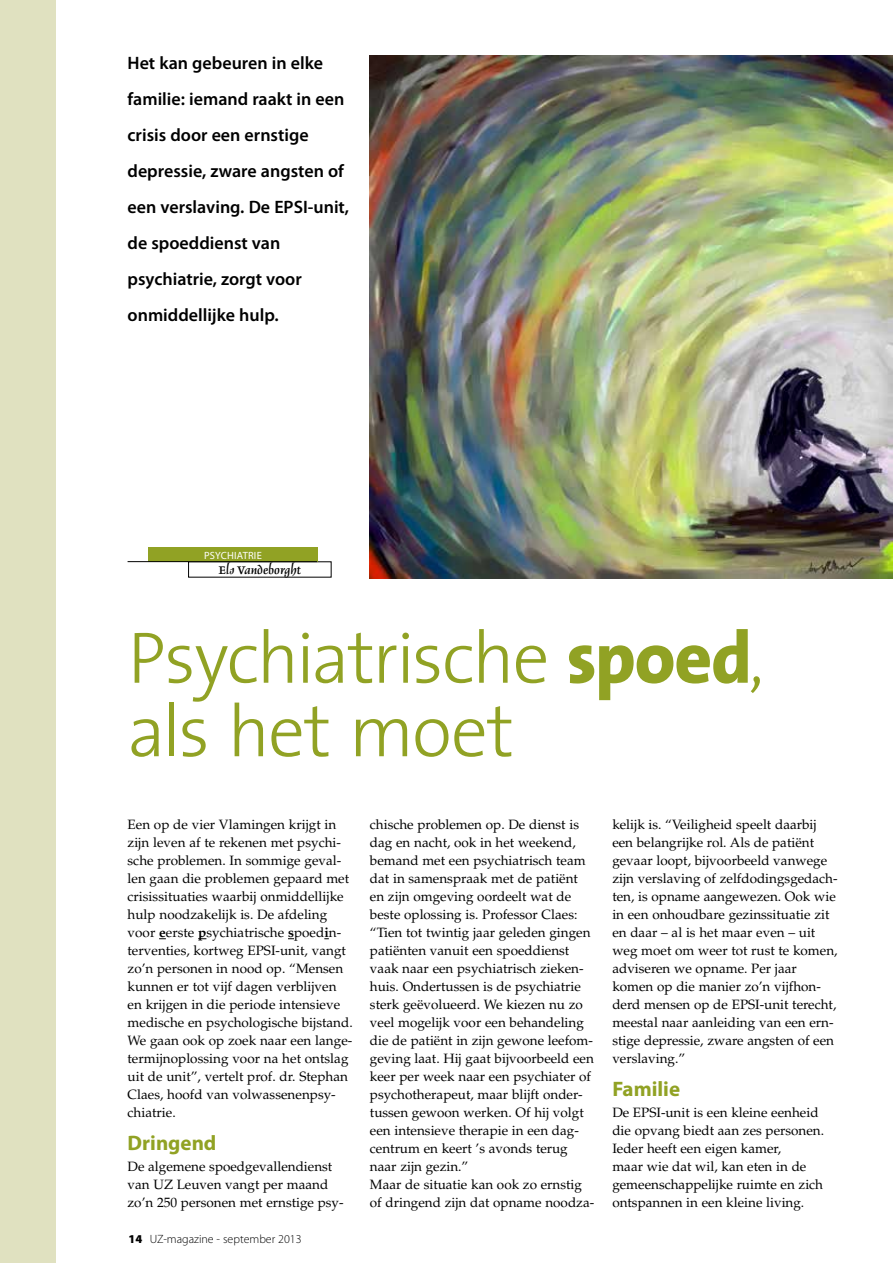
<style>
.page{position:relative;width:893px;height:1263px;background:#fff}
.page>*{position:absolute;margin:0;border:0;box-sizing:border-box;transform-origin:0 0}
.t1{font:300 73.5px/73.5px "The Sans";letter-spacing:-.03em;color:#91a224}
.t2{font:700 21px "Myriad Pro";color:#91a224}
.t3{font:600 18px/36px "Myriad Pro";color:#000}
.t4{font:14.85px "Delphin LT Std 2";color:#000}
.t5{font:13.5px/18px "Palatino LT Std";color:#000}
.t6{font:300 12px "Myriad Pro";color:#000}
.t7{font:10.5px "Myriad Pro";letter-spacing:.02em;color:#fff}
.s1{font-weight:800}
.s2{font-weight:700}
.s3{font-weight:900}
</style>
<div class="page">
<div style="left:148px;top:547px;width:170px;height:14px;background:#91a224"></div>
<hr style="left:128px;top:561px;width:189px;height:1px;background:#000">
<img style="left:370px;top:55px;width:523px;height:523px">
<div style="left:0;top:0;width:55px;height:1263px;background:#e0e1c0"></div>
<h3 class="t3" style="left:128px;top:44px;width:223px">Het kan gebeuren in elke familie: iemand raakt in een crisis door een ernstige depressie, zware angsten of een verslaving. De EPSI-unit, de spoeddienst van psychiatrie, zorgt voor onmiddellijke hulp.</h3>
<p class="t7" style="left:204px;top:549px;width:59px">PSYCH IATRIE</p>
<p class="t4" style="left:219px;top:562px;width:84px">Els Vandeborght</p>
<h1 class="t1" style="left:128px;top:619px;width:638px">Psychiatrische <span class="s1">spoed</span>, als het moet</h1>
<p class="t5" style="left:128px;top:816px;width:227px">Een op de vier Vlamingen krijgt in zijn leven af te rekenen met psychi&shy;sche problemen. In sommige geval&shy;len gaan die problemen gepaard met crisissituaties waarbij onmiddellijke hulp noodzakelijk is. De afdeling voor <span class="s2">e</span>erste <span class="s2">p</span>sychiatrische <span class="s2">s</span>poed<span class="s2">i</span>n&shy;terventies, kortweg EPSI-unit, vangt zo’n personen in nood op. “Mensen kunnen er tot vijf dagen verblijven en krijgen in die periode intensieve medische en psychologische bijstand.<br>We gaan ook op zoek naar een lange&shy;termijnoplossing voor na het ontslag uit de unit”, vertelt prof. dr. Stephan Claes, hoofd van volwassenenpsy&shy;chiatrie.</p>
<h2 class="t2" style="left:128px;top:1130px;width:90px">Dringend</h2>
<p class="t5" style="left:128px;top:1158px;width:218px">De algemene spoedgevallendienst van UZ Leuven vangt per maand zo’n 250 personen met ernstige psy-</p>
<p class="t6" style="left:129px;top:1232px;width:175px"><span class="s3">14</span> UZ-magazine - september 2013</p>
<p class="t5" style="left:370px;top:816px;width:226px">chische problemen op. De dienst is dag en nacht, ook in het weekend, bemand met een psychiatrisch team dat in samenspraak met de patiënt en zijn omgeving oordeelt wat de beste oplossing is. Professor Claes: “Tien tot twintig jaar geleden gingen patiënten vanuit een spoeddienst vaak naar een psychiatrisch zieken&shy;huis. Ondertussen is de psychiatrie sterk geëvolueerd. We kiezen nu zo veel mogelijk voor een behandeling die de patiënt in zijn gewone leefom&shy;geving laat. Hij gaat bijvoorbeeld een keer per week naar een psychiater of psychotherapeut, maar blijft onder&shy;tussen gewoon werken. Of hij volgt een intensieve therapie in een dag&shy;centrum en keert ’s avonds terug naar zijn gezin.”<br>Maar de situatie kan ook zo ernstig of dringend zijn dat opname noodza-</p>
<p class="t5" style="left:612px;top:816px;width:227px">kelijk is. “Veiligheid speelt daarbij een belangrijke rol. Als de patiënt gevaar loopt, bijvoorbeeld vanwege zijn verslaving of zelfdodingsgedach&shy;ten, is opname aangewezen. Ook wie in een onhoudbare gezinssituatie zit en daar – al is het maar even – uit weg moet om weer tot rust te komen, adviseren we opname. Per jaar komen op die manier zo’n vijfhon&shy;derd mensen op de EPSI-unit terecht, meestal naar aanleiding van een ern&shy;stige depressie, zware angsten of een verslaving.”</p>
<h2 class="t2" style="left:612px;top:1076px;width:69px">Familie</h2>
<p class="t5" style="left:612px;top:1104px;width:213px">De EPSI-unit is een kleine eenheid die opvang biedt aan zes personen.<br>Ieder heeft een eigen kamer,<br>maar wie dat wil, kan eten in de gemeenschappelijke ruimte en zich ontspannen in een kleine living.</p>
</div>
